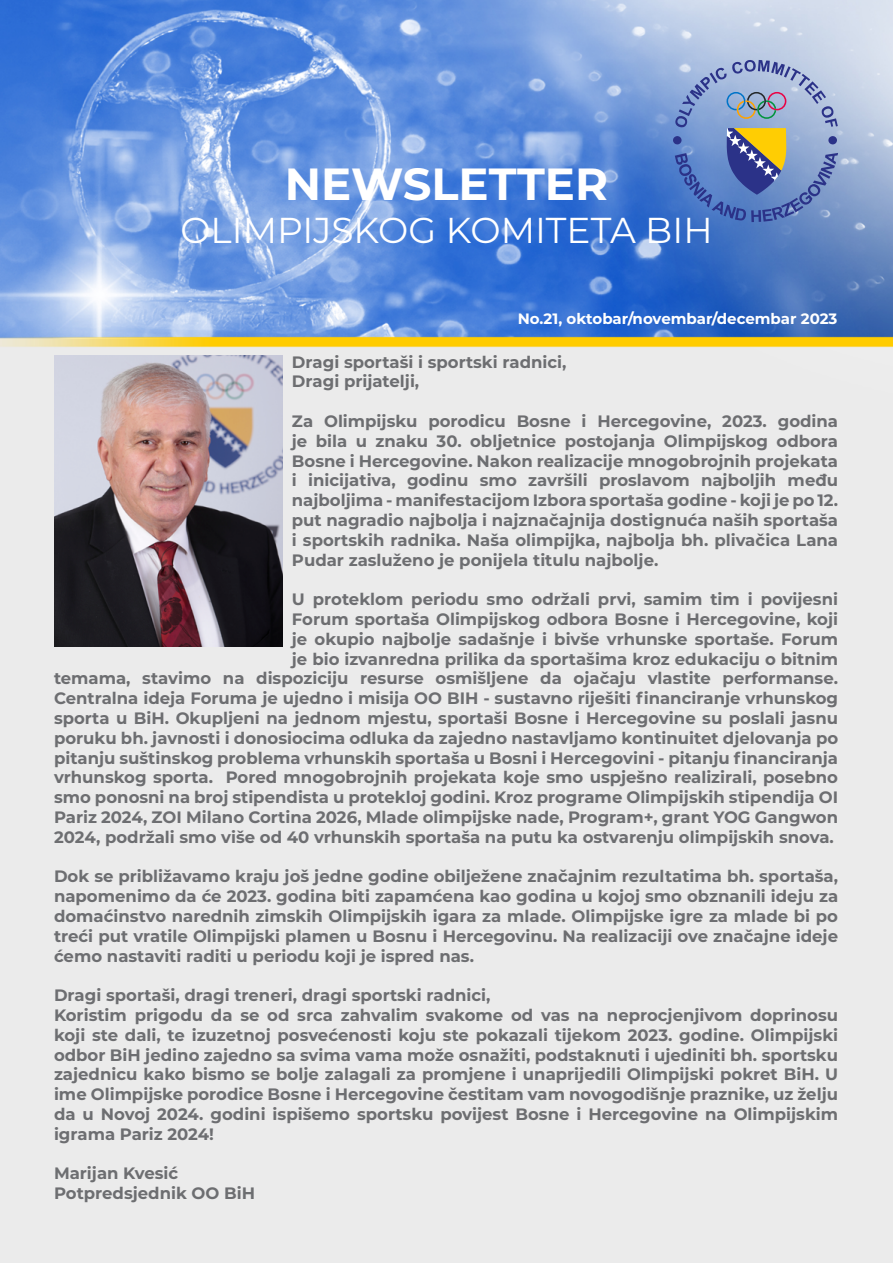
<style>
.page{position:relative;width:893px;height:1263px;background:#fff}
.page>*{position:absolute;margin:0;border:0;box-sizing:border-box;transform-origin:0 0}
.t1{font:700 45px "Montserrat";color:#fff}
.t2{font:36px "Montserrat";color:#fff}
.t3{font:700 16.5px/19.8px "Montserrat";color:#6d6e71}
.t4{font:700 15px "Montserrat";color:#fff}
</style>
<div class="page">
<img style="left:0;top:0;width:893px;height:1263px">
<svg style="left:673px;top:60px;width:165px;height:162px;background:#7f94bd"></svg>
<img style="left:54px;top:355px;width:229px;height:292px">
<h1 class="t1" style="left:285px;top:152px;width:325px">NEWSLETTER</h1>
<h2 class="t2" style="left:180px;top:206px;width:534px">OLIMPIJSKOG KOMITETA BIH</h2>
<p class="t4" style="left:518px;top:308px;width:321px">No.21, oktobar/novembar/decembar 2023</p>
<p class="t3" style="left:292px;top:351px;width:276px">Dragi sportaši i sportski radnici,<br>Dragi prijatelji,</p>
<p class="t3" style="left:292px;top:410px;width:548px;text-align:justify">Za Olimpijsku porodicu Bosne i Hercegovine, 2023. godina je bila u znaku 30. obljetnice postojanja Olimpijskog odbora Bosne i Hercegovine. Nakon realizacije mnogobrojnih projekata i inicijativa, godinu smo završili proslavom najboljih među najboljima - manifestacijom Izbora sportaša godine - koji je po 12. put nagradio najbolja i najznačajnija dostignuća naših sportaša i sportskih radnika. Naša olimpijka, najbolja bh. plivačica Lana Pudar zasluženo je ponijela titulu najbolje.</p>
<p class="t3" style="left:54px;top:589px;width:786px;text-align:right">U proteklom periodu smo održali prvi, samim tim i povijesni<br>Forum sportaša Olimpijskog odbora Bosne i Hercegovine, koji<br>je okupio najbolje sadašnje i bivše vrhunske sportaše. Forum<br>je bio izvanredna prilika da sportašima kroz edukaciju o bitnim<br>temama, stavimo na dispoziciju resurse osmišljene da ojačaju vlastite performanse.<br>Centralna ideja Foruma je ujedno i misija OO BIH - sustavno riješiti financiranje vrhunskog sporta u BiH. Okupljeni na jednom mjestu, sportaši Bosne i Hercegovine su poslali jasnu poruku bh. javnosti i donosiocima odluka da zajedno nastavljamo kontinuitet djelovanja po pitanju suštinskog problema vrhunskih sportaša u Bosni i Hercegovini - pitanju financiranja vrhunskog sporta. Pored mnogobrojnih projekata koje smo uspješno realizirali, posebno smo ponosni na broj stipendista u protekloj godini. Kroz programe Olimpijskih stipendija OI Pariz 2024, ZOI Milano Cortina 2026, Mlade olimpijske nade, Program+, grant YOG Gangwon 2024, podržali smo više od 40 vrhunskih sportaša na putu ka ostvarenju olimpijskih snova.</p>
<p class="t3" style="left:54px;top:866px;width:786px;text-align:justify">Dok se približavamo kraju još jedne godine obilježene značajnim rezultatima bh. sportaša, napomenimo da će 2023. godina biti zapamćena kao godina u kojoj smo obznanili ideju za domaćinstvo narednih zimskih Olimpijskih igara za mlade. Olimpijske igre za mlade bi po treći put vratile Olimpijski plamen u Bosnu i Hercegovinu. Na realizaciji ove značajne ideje ćemo nastaviti raditi u periodu koji je ispred nas.</p>
<p class="t3" style="left:54px;top:985px;width:786px">Dragi sportaši, dragi treneri, dragi sportski radnici,<br>Koristim prigodu da se od srca zahvalim svakome od vas na neprocjenjivom doprinosu koji ste dali, te izuzetnoj posvećenosti koju ste pokazali tijekom 2023. godine. Olimpijski odbor BiH jedino zajedno sa svima vama može osnažiti, podstaknuti i ujediniti bh. sportsku zajednicu kako bismo se bolje zalagali za promjene i unaprijedili Olimpijski pokret BiH. U ime Olimpijske porodice Bosne i Hercegovine čestitam vam novogodišnje praznike, uz želju da u Novoj 2024. godini ispišemo sportsku povijest Bosne i Hercegovine na Olimpijskim igrama Pariz 2024!</p>
<p class="t3" style="left:54px;top:1163px;width:203px">Marijan Kvesić<br>Potpredsjednik OO BiH</p>
</div>
